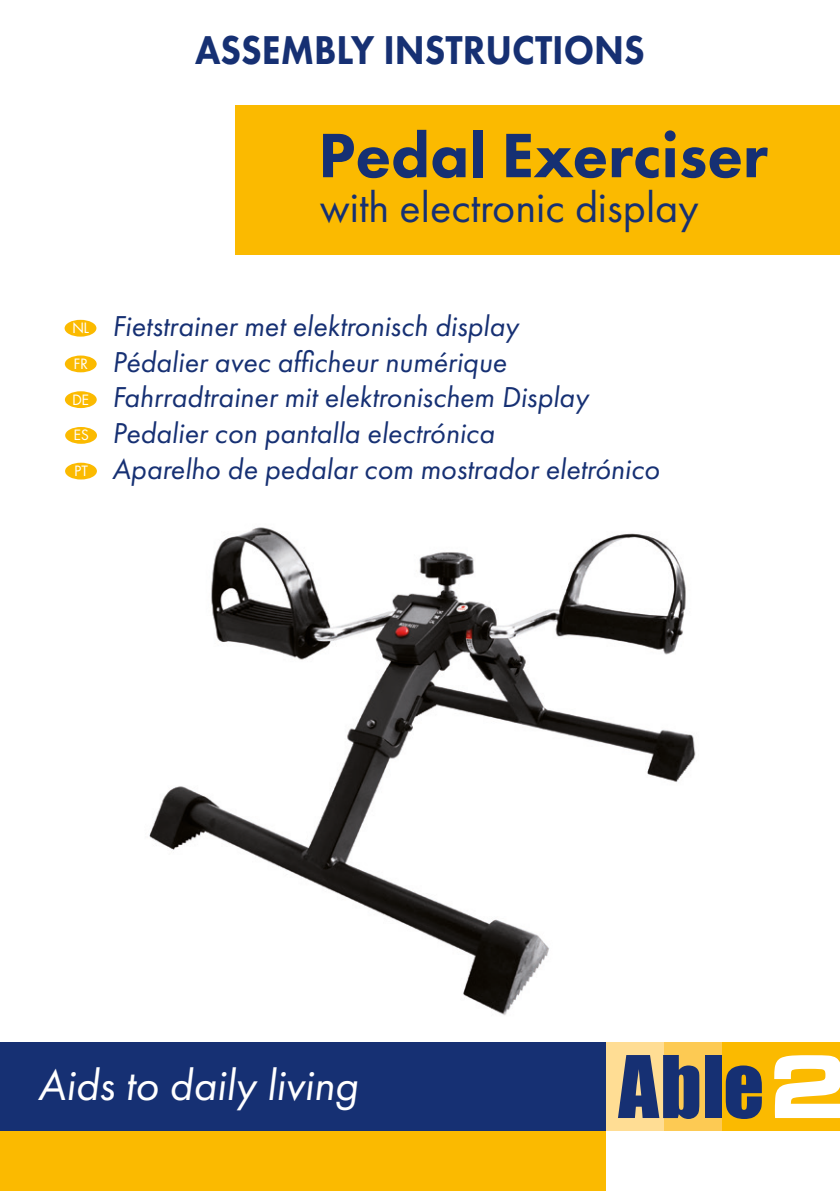
<style>
.page{position:relative;width:840px;height:1191px;background:#fff}
.page>*{position:absolute;margin:0;border:0;box-sizing:border-box;transform-origin:0 0}
.t1{font:800 65px "Futura PT";color:#163073}
.t2{font:italic 45px "Futura PT";color:#fff}
.t3{font:44.2px "Futura PT";color:#163073}
.t4{font:800 41.8px "Futura PT";color:#163073;scale:.9 1}
.t5{font:italic 29.8px "Futura PT";color:#163073}
.t6{font:13.8px "Futura Std";color:#fff}
</style>
<div class="page">
<div style="left:720px;top:1042px;width:119px;height:89px;background:#fbba00"></div>
<div style="left:662px;top:1042px;width:59px;height:88px;background:#fdca53"></div>
<div style="left:604px;top:1042px;width:58px;height:88px;background:#ffdd94"></div>
<img style="left:149px;top:527px;width:547px;height:489px">
<div style="left:235px;top:105px;width:604px;height:150px;background:#fbba00"></div>
<div style="left:0;top:1131px;width:605px;height:60px;background:#fbba00"></div>
<div style="left:0;top:1042px;width:605px;height:89px;background:#163073"></div>
<div style="left:65px;top:320px;width:31px;height:17px;background:#fbba00;border-radius:50%"></div>
<div style="left:65px;top:355px;width:32px;height:17px;background:#fbba00;border-radius:50%"></div>
<div style="left:65px;top:391px;width:32px;height:17px;background:#fbba00;border-radius:50%"></div>
<div style="left:65px;top:427px;width:32px;height:17px;background:#fbba00;border-radius:50%"></div>
<div style="left:65px;top:463px;width:32px;height:16px;background:#fbba00;border-radius:50%"></div>
<svg style="left:725px;top:1065px;width:36px;height:54px"></svg>
<svg style="left:774px;top:1055px;width:65px;height:63px"></svg>
<div style="left:704px;top:1055px;width:16px;height:63px;background:#163073"></div>
<svg style="left:618px;top:1055px;width:81px;height:64px"></svg>
<p class="t4" style="left:195px;top:24px;width:501px">ASSEMBLY INSTRUCTIONS</p>
<p class="t1" style="left:318px;top:115px;width:451px">Pedal Exerciser</p>
<p class="t3" style="left:319px;top:181px;width:380px">with electronic display</p>
<p class="t6" style="left:72px;top:319px;width:18px">NL</p>
<p class="t6" style="left:74px;top:355px;width:16px">FR</p>
<p class="t6" style="left:72px;top:391px;width:18px">DE</p>
<p class="t6" style="left:74px;top:426px;width:17px">ES</p>
<p class="t6" style="left:74px;top:462px;width:15px">PT</p>
<p class="t5" style="left:112px;top:308px;width:408px">Fietstrainer met elektronisch display</p>
<p class="t5" style="left:112px;top:344px;width:396px">Pédalier avec afficheur numérique</p>
<p class="t5" style="left:112px;top:380px;width:477px">Fahrradtrainer mit elektronischem Display</p>
<p class="t5" style="left:112px;top:415px;width:384px">Pedalier con pantalla electrónica</p>
<p class="t5" style="left:112px;top:451px;width:548px">Aparelho de pedalar com mostrador eletrónico</p>
<p class="t2" style="left:38px;top:1058px;width:322px">Aids to daily living</p>
</div>
